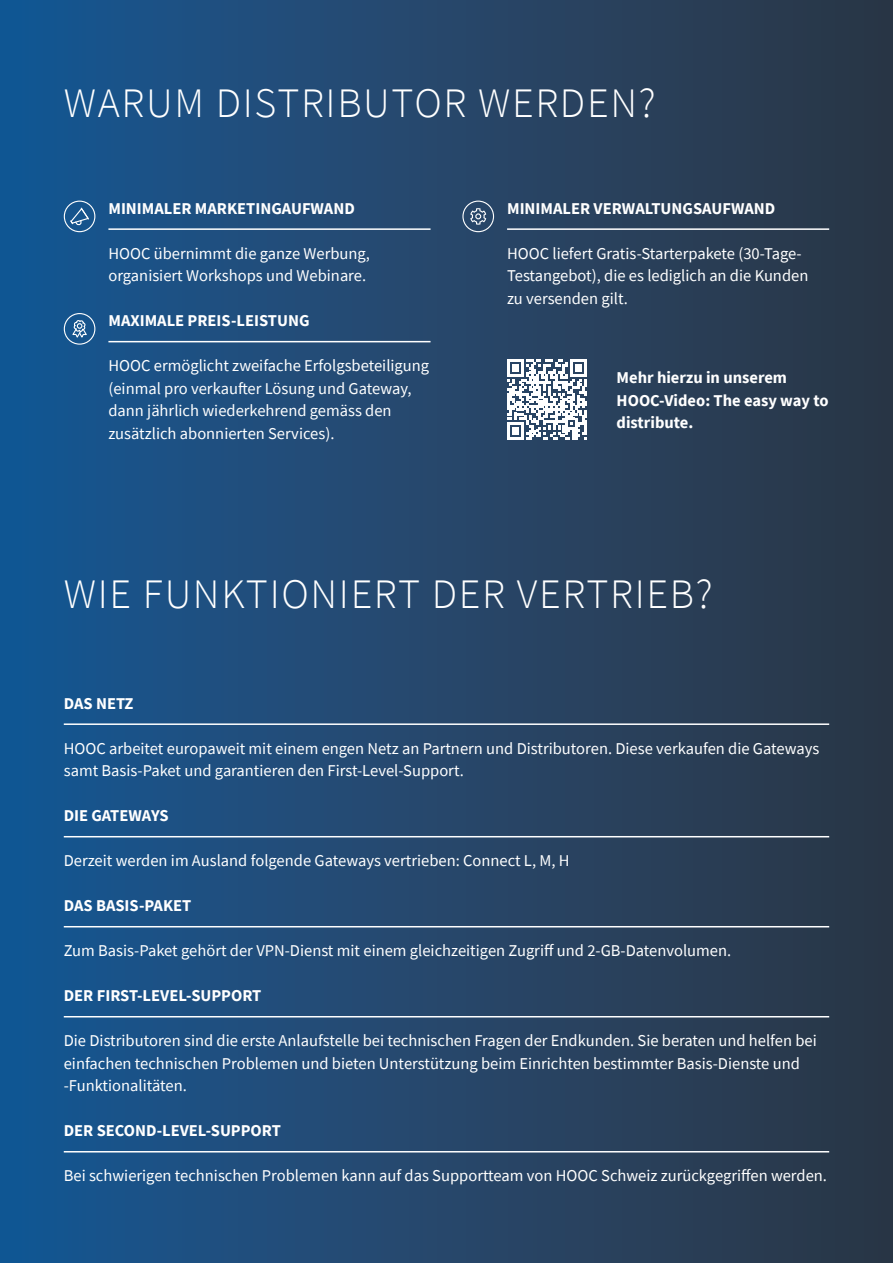
<style>
.page{position:relative;width:893px;height:1263px;background:#fff}
.page>*{position:absolute;margin:0;border:0;box-sizing:border-box;transform-origin:0 0}
.t1{font:300 42px "Source Sans Pro";letter-spacing:.04em;color:#fff}
.t2{font:16.5px/22.5px "Source Sans Pro";color:#fff}
.t3{font:700 16.5px/22.5px "Source Sans Pro";color:#fff}
</style>
<div class="page">
<div style="left:0;top:0;width:893px;height:1263px;background:linear-gradient(to right,#185893,#2e3644)"></div>
<hr style="left:108px;top:228px;width:323px;height:2px;background:#fff">
<hr style="left:108px;top:341px;width:323px;height:1px;background:#fff">
<hr style="left:507px;top:228px;width:322px;height:2px;background:#fff">
<svg style="left:64px;top:201px;width:31px;height:31px"></svg>
<svg style="left:462px;top:201px;width:32px;height:31px"></svg>
<svg style="left:64px;top:313px;width:31px;height:32px"></svg>
<svg style="left:507px;top:359px;width:80px;height:80px"></svg>
<hr style="left:64px;top:723px;width:765px;height:2px;background:#fff">
<hr style="left:64px;top:836px;width:765px;height:1px;background:#fff">
<hr style="left:64px;top:926px;width:765px;height:1px;background:#fff">
<hr style="left:64px;top:1016px;width:765px;height:1px;background:#fff">
<hr style="left:64px;top:1151px;width:765px;height:1px;background:#fff">
<h1 class="t1" style="left:64px;top:77px;width:593px">WARUM DISTRIBUTOR WERDEN?</h1>
<p class="t3" style="left:108px;top:197px;width:248px">MINIMALER MARKETINGAUFWAND</p>
<p class="t2" style="left:108px;top:242px;width:263px">HOOC übernimmt die ganze Werbung, organisiert Workshops und Webinare.</p>
<p class="t3" style="left:108px;top:309px;width:203px">MAXIMALE PREIS-LEISTUNG</p>
<p class="t2" style="left:108px;top:354px;width:322px">HOOC ermöglicht zweifache Erfolgsbeteiligung (einmal pro verkaufter Lösung und Gateway, dann jährlich wiederkehrend gemäss den zusätzlich abonnierten Services).</p>
<p class="t3" style="left:507px;top:197px;width:270px">MINIMALER VERWALTUNGSAUFWAND</p>
<p class="t2" style="left:507px;top:242px;width:303px">HOOC liefert Gratis-Starterpakete (30-Tage-<br>Testangebot), die es lediglich an die Kunden zu versenden gilt.</p>
<p class="t3" style="left:617px;top:366px;width:214px">Mehr hierzu in unserem<br>HOOC-Video: The easy way to distribute.</p>
<h1 class="t1" style="left:64px;top:568px;width:650px">WIE FUNKTIONIERT DER VERTRIEB?</h1>
<p class="t3" style="left:64px;top:692px;width:71px">DAS NETZ</p>
<p class="t2" style="left:64px;top:737px;width:757px">HOOC arbeitet europaweit mit einem engen Netz an Partnern und Distributoren. Diese verkaufen die Gateways samt Basis-Paket und garantieren den First-Level-Support.</p>
<p class="t3" style="left:64px;top:804px;width:106px">DIE GATEWAYS</p>
<p class="t2" style="left:64px;top:849px;width:507px">Derzeit werden im Ausland folgende Gateways vertrieben: Connect L, M, H</p>
<p class="t3" style="left:64px;top:894px;width:129px">DAS BASIS-PAKET</p>
<p class="t2" style="left:64px;top:939px;width:669px">Zum Basis-Paket gehört der VPN-Dienst mit einem gleichzeitigen Zugriff und 2-GB-Datenvolumen.</p>
<p class="t3" style="left:64px;top:984px;width:199px">DER FIRST-LEVEL-SUPPORT</p>
<p class="t2" style="left:64px;top:1029px;width:754px">Die Distributoren sind die erste Anlaufstelle bei technischen Fragen der Endkunden. Sie beraten und helfen bei einfachen technischen Problemen und bieten Unterstützung beim Einrichten bestimmter Basis-Dienste und -Funktionalitäten.</p>
<p class="t3" style="left:64px;top:1119px;width:219px">DER SECOND-LEVEL-SUPPORT</p>
<p class="t2" style="left:64px;top:1164px;width:765px">Bei schwierigen technischen Problemen kann auf das Supportteam von HOOC Schweiz zurückgegriffen werden.</p>
</div>
